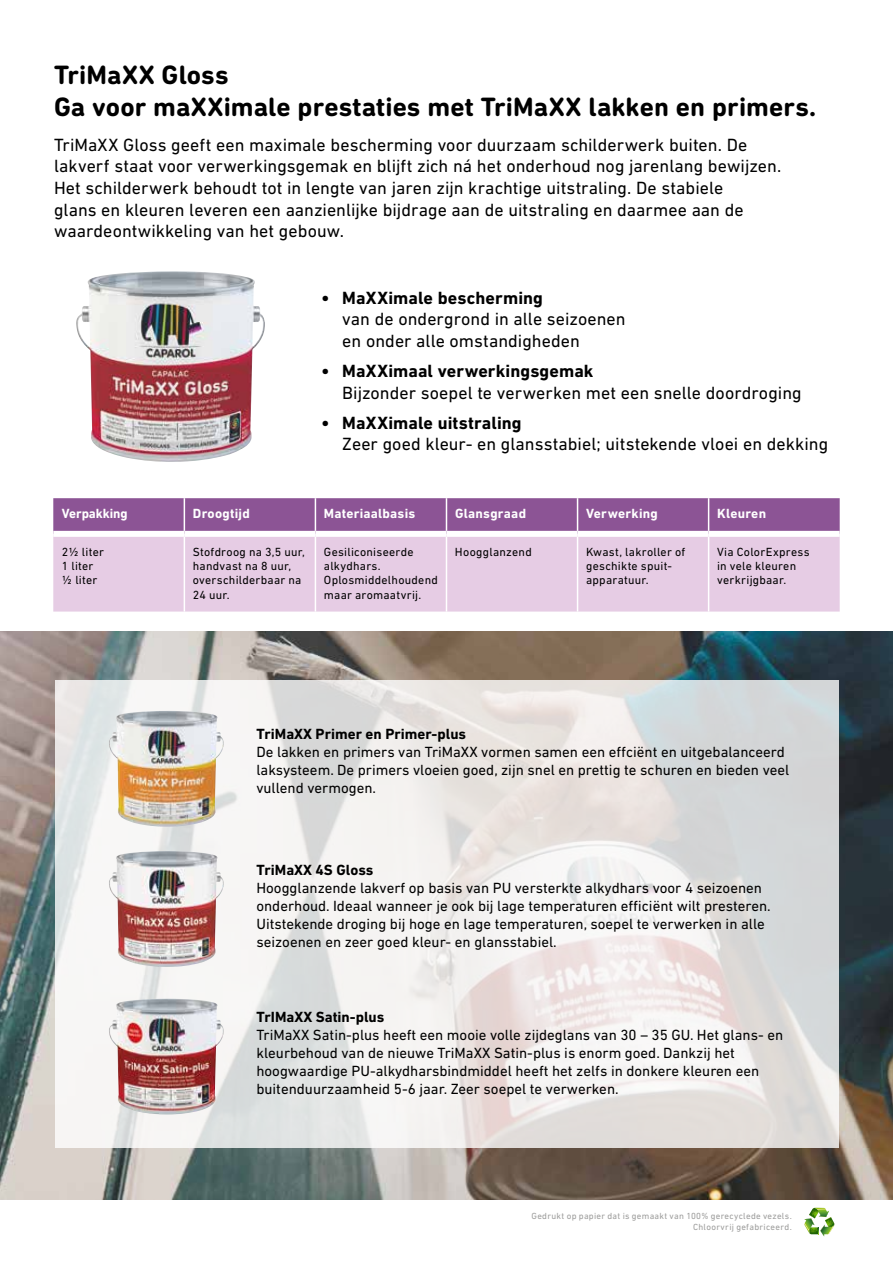
<style>
.page{position:relative;width:893px;height:1263px;background:#fff}
.page>*{position:absolute;margin:0;border:0;box-sizing:border-box;transform-origin:0 0}
.t1{font:700 27px/32.4px "DIN Next Rounded LT Pro";letter-spacing:.005em;color:#000}
.t2{font:18px/21.6px "DIN Next LT Pro";color:#000}
.t3{font:700 18px "DIN Next LT Pro";letter-spacing:.005em;color:#000}
.t4{font:15px/18px "DIN Next LT Pro";color:#000}
.t5{font:700 15px "DIN Next LT Pro";color:#000}
.t6{font:700 13.5px "DIN Next LT Pro";letter-spacing:.015em;color:#fff}
.t7{font:700 13.5px "DIN Next LT Pro";letter-spacing:-.005em;color:#fff}
.t8{font:12px/14.4px "DIN Next LT Pro";letter-spacing:.02em;color:#000}
.t9{font:9px/10.8px "DIN Next LT Pro";letter-spacing:.03em;color:#9d9d9c;text-align:right}
</style>
<div class="page">
<img style="left:0;top:631px;width:893px;height:568px">
<svg style="left:55px;top:680px;width:784px;height:467px"></svg>
<svg style="left:53px;top:498px;width:787px;height:33px;background:#8d5696"></svg>
<div style="left:53px;top:537px;width:787px;height:74px;background:#e6cce4"></div>
<hr style="left:184px;top:537px;width:1px;height:74px;background:#fff">
<hr style="left:315px;top:537px;width:1px;height:74px;background:#fff">
<hr style="left:446px;top:537px;width:1px;height:74px;background:#fff">
<hr style="left:577px;top:537px;width:1px;height:74px;background:#fff">
<hr style="left:708px;top:537px;width:1px;height:74px;background:#fff">
<hr style="left:184px;top:498px;width:1px;height:33px;background:#fff">
<hr style="left:315px;top:498px;width:1px;height:33px;background:#fff">
<hr style="left:446px;top:498px;width:1px;height:33px;background:#fff">
<hr style="left:577px;top:498px;width:1px;height:33px;background:#fff">
<hr style="left:708px;top:498px;width:1px;height:33px;background:#fff">
<svg style="left:804px;top:1207px;width:31px;height:29px"></svg>
<img style="left:76px;top:271px;width:189px;height:191px">
<img style="left:109px;top:851px;width:115px;height:116px">
<img style="left:109px;top:999px;width:115px;height:115px">
<img style="left:109px;top:711px;width:115px;height:116px">
<h1 class="t1" style="left:54px;top:59px;width:764px">TriMaXX Gloss<br>Ga voor maXXimale prestaties met TriMaXX lakken en primers.</h1>
<p class="t2" style="left:54px;top:134px;width:729px">TriMaXX Gloss geeft een maximale bescherming voor duurzaam schilderwerk buiten. De lakverf staat voor verwerkingsgemak en blijft zich ná het onderhoud nog jarenlang bewijzen.<br>Het schilderwerk behoudt tot in lengte van jaren zijn krachtige uitstraling. De stabiele<br>glans en kleuren leveren een aanzienlijke bijdrage aan de uitstraling en daarmee aan de waardeontwikkeling van het gebouw.</p>
<p class="t3" style="left:321px;top:287px;width:224px">• MaXXimale bescherming</p>
<p class="t2" style="left:342px;top:308px;width:285px">van de ondergrond in alle seizoenen en onder alle omstandigheden</p>
<p class="t3" style="left:321px;top:360px;width:274px">• MaXXimaal verwerkingsgemak</p>
<p class="t2" style="left:342px;top:381px;width:461px">Bijzonder soepel te verwerken met een snelle doordroging</p>
<p class="t3" style="left:321px;top:412px;width:202px">• MaXXimale uitstraling</p>
<p class="t2" style="left:342px;top:433px;width:487px">Zeer goed kleur- en glansstabiel; uitstekende vloei en dekking</p>
<p class="t7" style="left:62px;top:506px;width:67px">Verpakking</p>
<p class="t6" style="left:193px;top:506px;width:59px">Droogtijd</p>
<p class="t6" style="left:324px;top:506px;width:93px">Materiaalbasis</p>
<p class="t6" style="left:455px;top:506px;width:73px">Glansgraad</p>
<p class="t6" style="left:586px;top:506px;width:73px">Verwerking</p>
<p class="t6" style="left:717px;top:506px;width:50px">Kleuren</p>
<p class="t8" style="left:62px;top:544px;width:44px">2½ liter<br>1 liter ½ liter</p>
<p class="t8" style="left:193px;top:544px;width:113px">Stofdroog na 3,5 uur, handvast na 8 uur, overschilderbaar na<br>24 uur.</p>
<p class="t8" style="left:324px;top:544px;width:116px">Gesiliconiseerde alkydhars.<br>Oplosmiddelhoudend maar aromaatvrij.</p>
<p class="t8" style="left:455px;top:544px;width:78px">Hoogglanzend</p>
<p class="t8" style="left:586px;top:544px;width:101px">Kwast, lakroller of geschikte spuit&shy;apparatuur.</p>
<p class="t8" style="left:717px;top:544px;width:94px">Via ColorExpress in vele kleuren verkrijgbaar.</p>
<p class="t5" style="left:256px;top:725px;width:211px">TriMaXX Primer en Primer-plus</p>
<p class="t4" style="left:256px;top:743px;width:534px">De lakken en primers van TriMaXX vormen samen een effciënt en uitgebalanceerd laksysteem. De primers vloeien goed, zijn snel en prettig te schuren en bieden veel vullend vermogen.</p>
<p class="t5" style="left:256px;top:861px;width:119px">TriMaXX 4S Gloss</p>
<p class="t4" style="left:256px;top:878px;width:516px">Hoogglanzende lakverf op basis van PU versterkte alkydhars voor 4 seizoenen onderhoud. Ideaal wanneer je ook bij lage temperaturen efficiënt wilt presteren.<br>Uitstekende droging bij hoge en lage temperaturen, soepel te verwerken in alle seizoenen en zeer goed kleur- en glansstabiel.</p>
<p class="t5" style="left:256px;top:1008px;width:130px">TrIMaXX Satin-plus</p>
<p class="t4" style="left:256px;top:1026px;width:528px">TriMaXX Satin-plus heeft een mooie volle zijdeglans van 30 – 35 GU. Het glans- en kleurbehoud van de nieuwe TriMaXX Satin-plus is enorm goed. Dankzij het hoogwaardige PU-alkydharsbindmiddel heeft het zelfs in donkere kleuren een buitenduurzaamheid 5-6 jaar. Zeer soepel te verwerken.</p>
<p class="t9" style="left:531px;top:1210px;width:262px">Gedrukt op papier dat is gemaakt van 100% gerecyclede vezels.<br>Chloorvrij gefabriceerd.</p>
</div>
